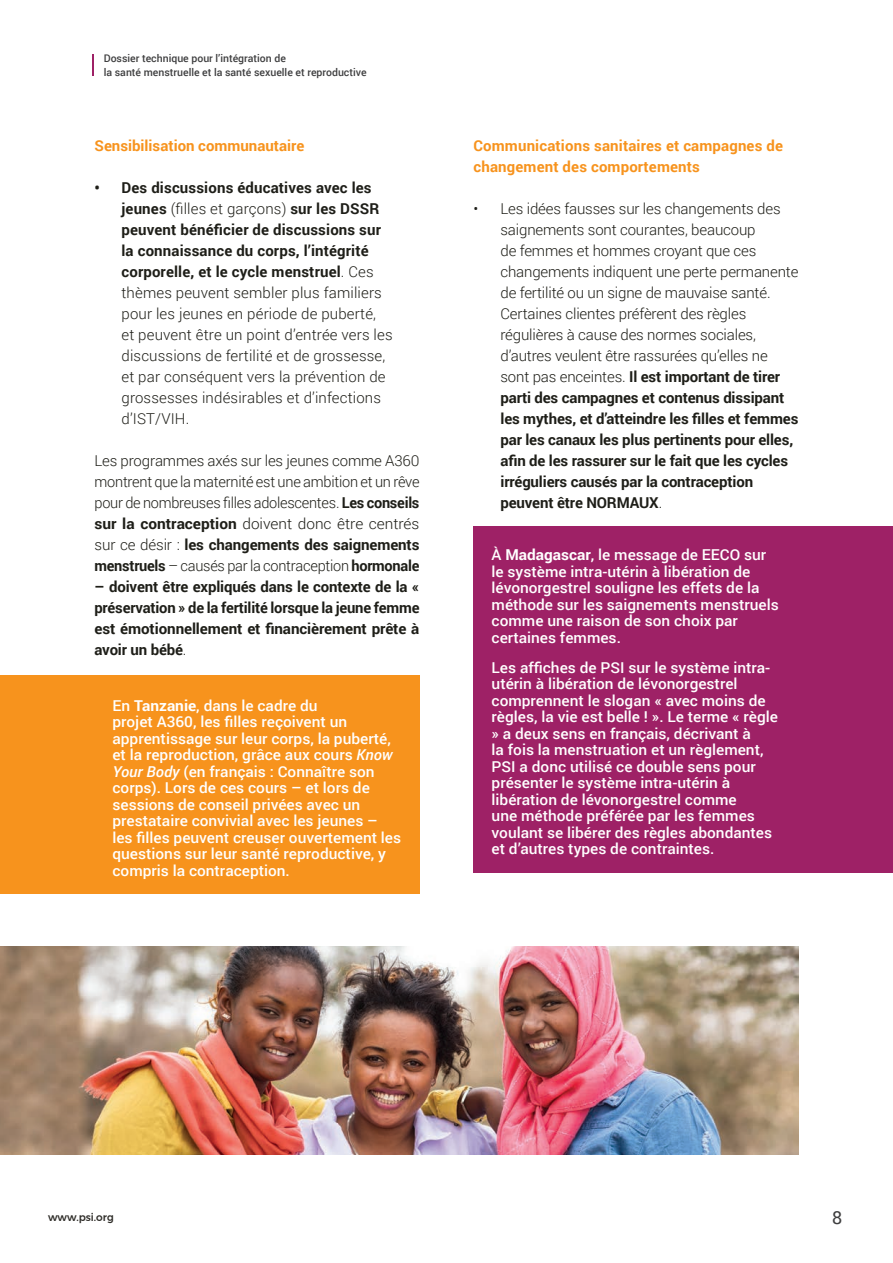
<style>
.page{position:relative;width:893px;height:1263px;background:#fff}
.page>*{position:absolute;margin:0;border:0;box-sizing:border-box;transform-origin:0 0}
.t1{font:18px "Roboto";color:#3e3e3f}
.t2{font:500 15px/16.5px "Roboto";color:#fff}
.t3{font:300 15px/21px "Roboto";letter-spacing:-.01em;color:#1e1e18}
.t4{font:300 15px/21px "Roboto";letter-spacing:.01em;color:#1e1e18}
.t5{font:700 15px/21px "Roboto";letter-spacing:-.005em;color:#1e1e18;text-align:justify}
.t6{font:700 15px/21px "Roboto";letter-spacing:.01em;color:#f7931d}
.t7{font:500 10.5px/13.5px "Roboto";color:#3e3e3f}
.t8{font:500 10.5px "Montserrat";color:#2f2d29}
.s1{font-weight:700}
.s2{font-weight:300}
.s3{font-style:italic}
</style>
<div class="page">
<hr style="left:92px;top:55px;width:2px;height:21px;background:#9e2166">
<div style="left:0;top:675px;width:419px;height:219px;background:#f7931d"></div>
<div style="left:473px;top:526px;width:420px;height:347px;background:#9e2166"></div>
<img style="left:0;top:946px;width:798px;height:209px">
<p class="t7" style="left:104px;top:52px;width:264px">Dossier technique pour l’intégration de<br>la santé menstruelle et la santé sexuelle et reproductive</p>
<p class="t6" style="left:94px;top:134px;width:211px">Sensibilisation communautaire</p>
<p class="t4" style="left:121px;top:176px;width:273px;text-indent:-27px"><span class="s1">• Des discussions éducatives avec les jeunes</span> (filles et garçons) <span class="s1">sur les DSSR peuvent bénéficier de discussions sur la connaissance du corps, l’intégrité corporelle, et le cycle menstruel</span>. Ces thèmes peuvent sembler plus familiers pour les jeunes en période de puberté,<br>et peuvent être un point d’entrée vers les discussions de fertilité et de grossesse, et par conséquent vers la prévention de grossesses indésirables et d’infections d’IST/VIH.</p>
<p class="t3" style="left:94px;top:449px;width:327px;text-align:justify">Les programmes axés sur les jeunes comme A360 montrent que la maternité est une ambition et un rêve pour de nombreuses filles adolescentes. <span class="s1">Les conseils sur la contraception</span> doivent donc être centrés sur ce désir : <span class="s1">les changements des saignements menstruels</span> – causés par la contraception <span class="s1">hormonale</span></p>
<p class="t5" style="left:94px;top:575px;width:327px">– doivent être expliqués dans le contexte de la « préservation » de la fertilité lorsque la jeune femme est émotionnellement et financièrement prête à avoir un bébé<span class="s2">.</span></p>
<p class="t2" style="left:112px;top:696px;width:290px">En <span class="s1">Tanzanie</span>, dans le cadre du<br>projet A360, les filles reçoivent un apprentissage sur leur corps, la puberté, et la reproduction, grâce aux cours <span class="s3">Know Your Body</span> (en français : Connaître son corps). Lors de ces cours – et lors de sessions de conseil privées avec un prestataire convivial avec les jeunes – les filles peuvent creuser ouvertement les questions sur leur santé reproductive, y compris la contraception.</p>
<p class="t6" style="left:473px;top:134px;width:311px">Communications sanitaires et campagnes de changement des comportements</p>
<p class="t3" style="left:500px;top:197px;width:299px;text-indent:-27px">• Les idées fausses sur les changements des saignements sont courantes, beaucoup<br>de femmes et hommes croyant que ces changements indiquent une perte permanente de fertilité ou un signe de mauvaise santé.<br>Certaines clientes préfèrent des règles régulières à cause des normes sociales, d’autres veulent être rassurées qu’elles ne sont pas enceintes. <span class="s1">Il est important de tirer parti des campagnes et contenus dissipant les mythes, et d’atteindre les filles et femmes par les canaux les plus pertinents pour elles, afin de les rassurer sur le fait que les cycles irréguliers causés par la contraception peuvent être NORMAUX</span>.</p>
<p class="t2" style="left:492px;top:546px;width:289px">À <span class="s1">Madagascar</span>, le message de EECO sur le système intra-utérin à libération de lévonorgestrel souligne les effets de la méthode sur les saignements menstruels comme une raison de son choix par certaines femmes.</p>
<p class="t2" style="left:492px;top:658px;width:288px">Les affiches de PSI sur le système intra&shy;utérin à libération de lévonorgestrel comprennent le slogan « avec moins de règles, la vie est belle ! ». Le terme « règle » a deux sens en français, décrivant à<br>la fois la menstruation et un règlement, PSI a donc utilisé ce double sens pour présenter le système intra-utérin à libération de lévonorgestrel comme<br>une méthode préférée par les femmes voulant se libérer des règles abondantes et d’autres types de contraintes.</p>
<p class="t8" style="left:48px;top:1209px;width:67px">www.psi.org</p>
<p class="t1" style="left:832px;top:1205px;width:12px">8</p>
</div>
